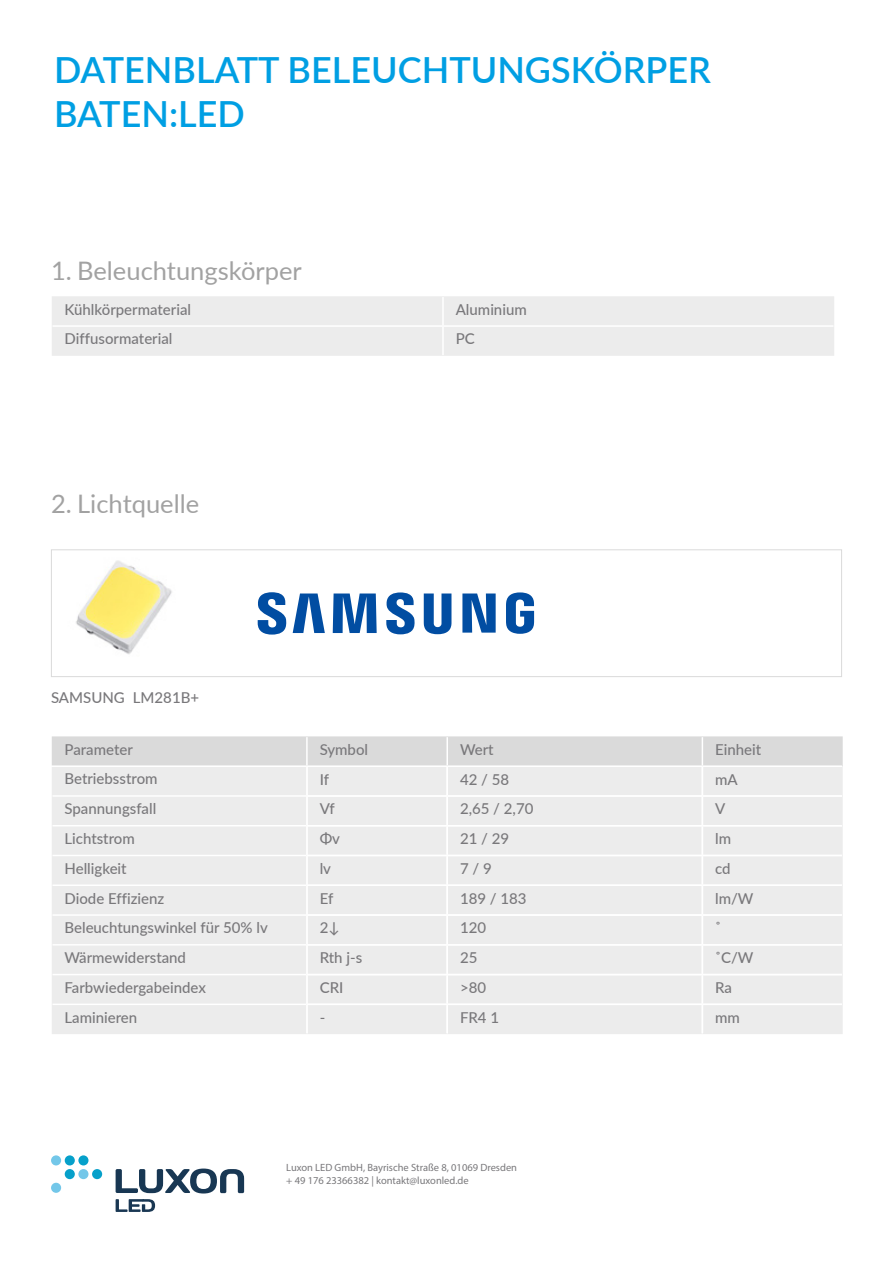
<style>
.page{position:relative;width:893px;height:1263px;background:#fff}
.page>*{position:absolute;margin:0;border:0;box-sizing:border-box;transform-origin:0 0}
.t1{font:600 36px "Lato";color:#009fe3}
.t2{font:25.5px "Lato";color:#a2a2a2}
.t3{font:500 15px/29.7px "Lato";color:#79787b}
.t4{font:10.5px/12.6px "Myriad Pro";color:#79787b}
</style>
<div class="page">
<img style="left:76px;top:560px;width:96px;height:94px">
<svg style="left:258px;top:592px;width:276px;height:43px"></svg>
<svg style="left:116px;top:1168px;width:128px;height:25px"></svg>
<div style="left:92px;top:1169px;width:10px;height:10px;background:#06a0ca;border-radius:50%"></div>
<div style="left:78px;top:1169px;width:10px;height:10px;background:#73c7e9;border-radius:50%"></div>
<div style="left:65px;top:1169px;width:10px;height:10px;background:#06a0ca;border-radius:50%"></div>
<div style="left:65px;top:1155px;width:10px;height:10px;background:#06a0ca;border-radius:50%"></div>
<div style="left:78px;top:1155px;width:10px;height:10px;background:#06a0ca;border-radius:50%"></div>
<div style="left:51px;top:1155px;width:10px;height:10px;background:#73c7e9;border-radius:50%"></div>
<div style="left:51px;top:1183px;width:10px;height:10px;background:#73c7e9;border-radius:50%"></div>
<svg style="left:116px;top:1199px;width:39px;height:13px"></svg>
<div style="left:51px;top:549px;width:791px;height:128px;border:1px solid #dadada"></div>
<div style="left:52px;top:296px;width:782px;height:60px;background:#ececec"></div>
<hr style="left:442px;top:297px;width:2px;height:28px;background:#fff">
<hr style="left:442px;top:327px;width:2px;height:28px;background:#fff">
<hr style="left:53px;top:325px;width:390px;height:2px;background:#fff">
<hr style="left:443px;top:325px;width:390px;height:2px;background:#fff">
<svg style="left:52px;top:736px;width:791px;height:297px;background:#ebebeb"></svg>
<hr style="left:51px;top:765px;width:256px;height:2px;background:#fff">
<hr style="left:306px;top:767px;width:2px;height:29px;background:#fff">
<hr style="left:306px;top:796px;width:2px;height:30px;background:#fff">
<hr style="left:306px;top:826px;width:2px;height:29px;background:#fff">
<hr style="left:306px;top:855px;width:2px;height:30px;background:#fff">
<hr style="left:306px;top:885px;width:2px;height:30px;background:#fff">
<hr style="left:306px;top:915px;width:2px;height:30px;background:#fff">
<hr style="left:306px;top:945px;width:2px;height:29px;background:#fff">
<hr style="left:306px;top:974px;width:2px;height:30px;background:#fff">
<hr style="left:306px;top:1004px;width:2px;height:29px;background:#fff">
<h1 class="t1" style="left:54px;top:44px;width:659px">DATENBLATT BELEUCHTUNGSKÖRPER</h1>
<h1 class="t1" style="left:54px;top:88px;width:192px">BATEN:LED</h1>
<h2 class="t2" style="left:51px;top:252px;width:252px">1. Beleuchtungskörper</h2>
<p class="t3" style="left:65px;top:294px;width:128px">Kühlkörpermaterial</p>
<p class="t3" style="left:456px;top:294px;width:73px">Aluminium</p>
<p class="t3" style="left:65px;top:323px;width:109px">Diffusormaterial</p>
<p class="t3" style="left:456px;top:323px;width:21px">PC</p>
<h2 class="t2" style="left:51px;top:486px;width:150px">2. Lichtquelle</h2>
<p class="t3" style="left:51px;top:682px;width:150px">SAMSUNG LM281B+</p>
<p class="t3" style="left:65px;top:734px;width:70px">Parameter</p>
<p class="t3" style="left:320px;top:734px;width:50px">Symbol</p>
<p class="t3" style="left:460px;top:734px;width:35px">Wert</p>
<p class="t3" style="left:715px;top:734px;width:48px">Einheit</p>
<p class="t3" style="left:65px;top:763px;width:205px">Betriebsstrom<br>Spannungsfall<br>Lichtstrom<br>Helligkeit<br>Diode Effizienz<br>Beleuchtungswinkel für 50% lv<br>Wärmewiderstand<br>Farbwiedergabeindex<br>Laminieren</p>
<p class="t3" style="left:320px;top:763px;width:11px">If</p>
<p class="t3" style="left:460px;top:763px;width:51px">42 / 58</p>
<p class="t3" style="left:715px;top:763px;width:24px">mA</p>
<p class="t3" style="left:320px;top:793px;width:17px">Vf</p>
<p class="t3" style="left:460px;top:793px;width:75px">2,65 / 2,70</p>
<p class="t3" style="left:715px;top:793px;width:12px">V</p>
<p class="t3" style="left:320px;top:823px;width:22px">Φv</p>
<p class="t3" style="left:460px;top:823px;width:51px">21 / 29</p>
<p class="t3" style="left:715px;top:823px;width:17px">lm</p>
<p class="t3" style="left:320px;top:853px;width:13px">lv</p>
<p class="t3" style="left:460px;top:853px;width:33px">7 / 9</p>
<p class="t3" style="left:715px;top:853px;width:17px">cd</p>
<p class="t3" style="left:320px;top:882px;width:15px">Ef</p>
<p class="t3" style="left:460px;top:882px;width:68px">189 / 183</p>
<p class="t3" style="left:715px;top:882px;width:40px">lm/W</p>
<p class="t3" style="left:320px;top:912px;width:21px">2↓</p>
<p class="t3" style="left:460px;top:912px;width:28px">120</p>
<p class="t3" style="left:715px;top:912px;width:7px">˚</p>
<p class="t3" style="left:320px;top:942px;width:44px">Rth j-s</p>
<p class="t3" style="left:460px;top:942px;width:19px">25</p>
<p class="t3" style="left:715px;top:942px;width:40px">˚C/W</p>
<p class="t3" style="left:320px;top:972px;width:25px">CRI</p>
<p class="t3" style="left:460px;top:972px;width:28px">&gt;80</p>
<p class="t3" style="left:715px;top:972px;width:18px">Ra</p>
<p class="t3" style="left:320px;top:1002px;width:7px">-</p>
<p class="t3" style="left:460px;top:1002px;width:41px">FR4 1</p>
<p class="t3" style="left:715px;top:1002px;width:26px">mm</p>
<p class="t4" style="left:286px;top:1161px;width:232px">Luxon LED GmbH, Bayrische Straße 8, 01069 Dresden + 49 176 23366382 | kontakt@luxonled.de</p>
</div>
